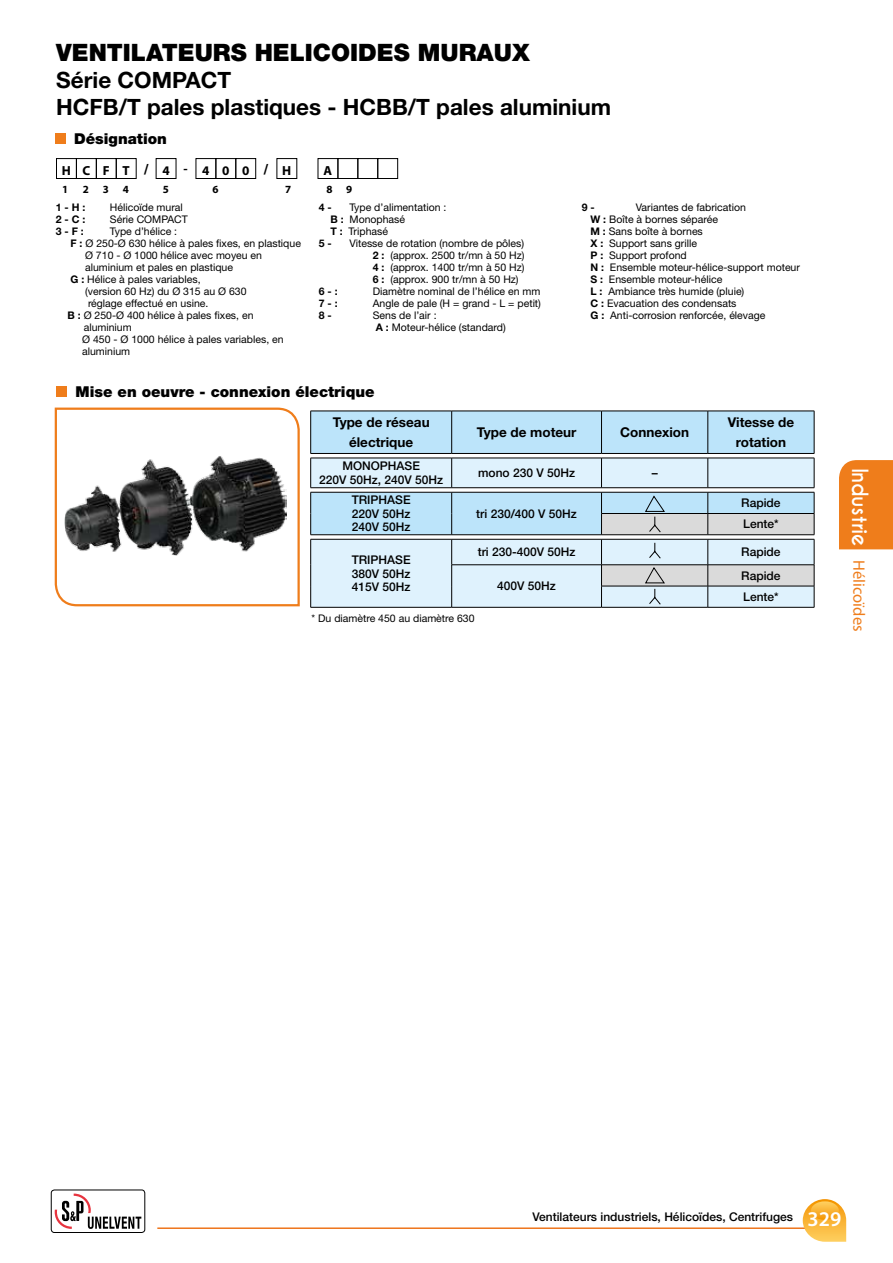
<style>
.page{position:relative;width:893px;height:1263px;background:#fff}
.page>*{position:absolute;margin:0;border:0;box-sizing:border-box;transform-origin:0 0}
.t1{font:900 24px "Helvetica Neue LT Std";color:#000}
.t2{font:700 22.5px/27px "Helvetica Neue LT Std";color:#000}
.t3{font:700 21px "Caviar Dreams";letter-spacing:-.02em;color:#fff;scale:.95 1}
.t4{font:600 21px "Myriad Pro";color:#fff}
.t5{font:16.5px "Myriad Pro";color:#ef7d1b}
.t6{font:900 15px "Helvetica Neue LT Std";color:#000}
.t7{font:700 14.7px "Myriad Pro";color:#000}
.t8{font:700 13.5px/19.5px "Helvetica Neue LT Std";color:#000;text-align:center}
.t9{font:700 13.2px "Myriad Pro";letter-spacing:.955em;color:#000}
.t10{font:500 12px/13.5px "Helvetica Neue LT Std";color:#000;text-align:justify}
.t11{font:700 10.95px "Myriad Pro";color:#000}
.t12{font:10.5px/12px "Helvetica Neue LT Std";color:#000}
.t13{font:700 10.5px "Helvetica Neue LT Std";color:#000}
.s1{font-weight:700}
.s2{font-family:"Myriad Pro";font-weight:600;font-size:21px;color:#fff}
</style>
<div class="page">
<div style="left:839px;top:460px;width:54px;height:89px;background:#ef7d1b"></div>
<hr style="left:157px;top:1227px;width:655px;height:2px;background:#ee751c">
<svg style="left:803px;top:1199px;width:43px;height:43px"></svg>
<svg style="left:811px;top:1201px;width:28px;height:19px"></svg>
<svg style="left:55px;top:1193px;width:86px;height:36px"></svg>
<div style="left:51px;top:1190px;width:94px;height:43px;border:1px solid #000;border-radius:3px"></div>
<svg style="left:311px;top:412px;width:503px;height:46px;background:#bee2f6"></svg>
<svg style="left:311px;top:459px;width:290px;height:148px;background:#d4ecf9"></svg>
<hr style="left:310px;top:411px;width:142px;height:1px;background:#000">
<hr style="left:310px;top:411px;width:1px;height:42px;background:#000">
<hr style="left:452px;top:411px;width:149px;height:1px;background:#000">
<hr style="left:451px;top:411px;width:1px;height:42px;background:#000">
<hr style="left:601px;top:411px;width:107px;height:1px;background:#000">
<hr style="left:601px;top:411px;width:1px;height:42px;background:#000">
<hr style="left:708px;top:411px;width:106px;height:1px;background:#000">
<hr style="left:708px;top:411px;width:1px;height:42px;background:#000">
<hr style="left:814px;top:411px;width:1px;height:42px;background:#000">
<hr style="left:310px;top:453px;width:142px;height:1px;background:#000">
<hr style="left:452px;top:453px;width:149px;height:1px;background:#000">
<hr style="left:601px;top:453px;width:107px;height:1px;background:#000">
<hr style="left:708px;top:453px;width:106px;height:1px;background:#000">
<hr style="left:310px;top:458px;width:142px;height:1px;background:#000">
<hr style="left:452px;top:458px;width:149px;height:1px;background:#000">
<hr style="left:310px;top:487px;width:142px;height:1px;background:#000">
<hr style="left:452px;top:487px;width:149px;height:1px;background:#000">
<hr style="left:310px;top:492px;width:142px;height:1px;background:#000">
<hr style="left:452px;top:492px;width:149px;height:1px;background:#000">
<svg style="left:310px;top:458px;width:1px;height:149px"></svg>
<hr style="left:310px;top:607px;width:142px;height:1px;background:#000">
<hr style="left:451px;top:564px;width:150px;height:1px;background:#000">
<svg style="left:451px;top:458px;width:1px;height:149px"></svg>
<hr style="left:452px;top:607px;width:149px;height:1px;background:#000">
<hr style="left:601px;top:607px;width:107px;height:1px;background:#000">
<hr style="left:708px;top:607px;width:106px;height:1px;background:#000">
<hr style="left:310px;top:534px;width:142px;height:1px;background:#000">
<hr style="left:452px;top:534px;width:149px;height:1px;background:#000">
<hr style="left:310px;top:539px;width:142px;height:1px;background:#000">
<hr style="left:452px;top:539px;width:149px;height:1px;background:#000">
<div style="left:56px;top:133px;width:10px;height:11px;background:#ef7d1b"></div>
<div style="left:56px;top:387px;width:10px;height:10px;background:#ef7d1b"></div>
<svg style="left:54px;top:407px;width:246px;height:200px"></svg>
<svg style="left:601px;top:458px;width:214px;height:149px;background:#cbd9e1"></svg>
<div style="left:56px;top:158px;width:21px;height:21px;border:1px solid #000"></div>
<div style="left:76px;top:158px;width:21px;height:21px;border:1px solid #000"></div>
<div style="left:96px;top:158px;width:21px;height:21px;border:1px solid #000"></div>
<div style="left:116px;top:158px;width:21px;height:21px;border:1px solid #000"></div>
<div style="left:156px;top:158px;width:20px;height:21px;border:1px solid #000"></div>
<div style="left:276px;top:158px;width:21px;height:21px;border:1px solid #000"></div>
<div style="left:196px;top:158px;width:20px;height:21px;border:1px solid #000"></div>
<div style="left:215px;top:158px;width:21px;height:21px;border:1px solid #000"></div>
<div style="left:235px;top:158px;width:21px;height:21px;border:1px solid #000"></div>
<div style="left:318px;top:158px;width:20px;height:21px;border:1px solid #000"></div>
<div style="left:337px;top:158px;width:21px;height:21px;border:1px solid #000"></div>
<div style="left:357px;top:158px;width:21px;height:21px;border:1px solid #000"></div>
<div style="left:377px;top:158px;width:21px;height:21px;border:1px solid #000"></div>
<h1 class="t1" style="left:56px;top:38px;width:475px">VENTILATEURS HELICOIDES MURAUX</h1>
<h2 class="t2" style="left:56px;top:66px;width:556px">Série COMPACT<br>HCFB/T pales plastiques - HCBB/T pales aluminium</h2>
<h3 class="t6" style="left:74px;top:130px;width:94px">Désignation</h3>
<h3 class="t7" style="left:144px;top:160px;width:6px">/</h3>
<p class="t9" style="left:184px;top:160px;width:6px">-</p>
<h3 class="t7" style="left:264px;top:160px;width:6px">/</h3>
<p class="t9" style="left:324px;top:162px;width:10px">A</p>
<p class="t9" style="left:62px;top:162px;width:69px">HCFT</p>
<p class="t9" style="left:162px;top:162px;width:9px">4</p>
<p class="t9" style="left:202px;top:162px;width:49px">400</p>
<p class="t9" style="left:282px;top:162px;width:11px">H</p>
<p class="t11" style="left:62px;top:182px;width:8px">1</p>
<p class="t11" style="left:83px;top:182px;width:8px">2</p>
<p class="t11" style="left:103px;top:182px;width:27px">3 4</p>
<p class="t11" style="left:163px;top:182px;width:8px">5</p>
<p class="t11" style="left:212px;top:182px;width:8px">6</p>
<p class="t11" style="left:285px;top:182px;width:8px">7</p>
<p class="t11" style="left:327px;top:182px;width:27px">8 9</p>
<p class="t13" style="left:56px;top:201px;width:31px">1 - H :</p>
<p class="t12" style="left:110px;top:201px;width:74px">Hélicoïde mural</p>
<p class="t13" style="left:56px;top:213px;width:31px">2 - C :</p>
<p class="t12" style="left:110px;top:213px;width:79px">Série COMPACT</p>
<p class="t13" style="left:56px;top:225px;width:30px">3 - F :</p>
<p class="t12" style="left:110px;top:225px;width:69px">Type d’hélice :</p>
<p class="t12" style="left:70px;top:237px;width:232px"><span class="s1">F :</span> Ø 250-Ø 630 hélice à pales fixes, en plastique</p>
<p class="t12" style="left:85px;top:249px;width:179px">Ø 710 - Ø 1000 hélice avec moyeu en</p>
<p class="t12" style="left:85px;top:261px;width:150px">aluminium et pales en plastique</p>
<p class="t12" style="left:70px;top:273px;width:132px"><span class="s1">G :</span> Hélice à pales variables,</p>
<p class="t12" style="left:85px;top:285px;width:163px">(version 60 Hz) du Ø 315 au Ø 630</p>
<p class="t12" style="left:88px;top:297px;width:122px">réglage effectué en usine.</p>
<p class="t12" style="left:68px;top:309px;width:187px"><span class="s1">B :</span> Ø 250-Ø 400 hélice à pales fixes, en</p>
<p class="t12" style="left:84px;top:321px;width:50px">aluminium</p>
<p class="t12" style="left:82px;top:333px;width:203px">Ø 450 - Ø 1000 hélice à pales variables, en</p>
<p class="t12" style="left:82px;top:345px;width:50px">aluminium</p>
<p class="t13" style="left:319px;top:201px;width:15px">4 -</p>
<p class="t12" style="left:349px;top:201px;width:99px">Type d’alimentation :</p>
<p class="t12" style="left:330px;top:213px;width:76px"><span class="s1">B :</span> Monophasé</p>
<p class="t12" style="left:330px;top:225px;width:59px"><span class="s1">T :</span> Triphasé</p>
<p class="t13" style="left:319px;top:237px;width:15px">5 -</p>
<p class="t12" style="left:373px;top:237px;width:153px;text-align:justify;text-indent:-23px">Vitesse de rotation (nombre de pôles)<br><span class="s1">2 :</span> (approx. 2500 tr/mn à 50 Hz)<br><span class="s1">4 :</span> (approx. 1400 tr/mn à 50 Hz)<br><span class="s1">6 :</span> (approx. 900 tr/mn à 50 Hz)</p>
<p class="t13" style="left:319px;top:285px;width:20px">6 - :</p>
<p class="t12" style="left:373px;top:285px;width:169px">Diamètre nominal de l’hélice en mm</p>
<p class="t13" style="left:319px;top:297px;width:20px">7 - :</p>
<p class="t12" style="left:373px;top:297px;width:170px">Angle de pale (H = grand - L = petit)</p>
<p class="t13" style="left:319px;top:309px;width:15px">8 -</p>
<p class="t12" style="left:373px;top:309px;width:135px">Sens de l’air :<br><span class="s1">A :</span> Moteur-hélice (standard)</p>
<h3 class="t6" style="left:76px;top:383px;width:300px">Mise en oeuvre - connexion électrique</h3>
<p class="t12" style="left:590px;top:201px;width:211px;text-indent:45px">Variantes de fabrication<br><span class="s1">W :</span> Boîte à bornes séparée<br><span class="s1">M :</span> Sans boîte à bornes<br><span class="s1">X :</span> Support sans grille<br><span class="s1">P :</span> Support profond<br><span class="s1">N :</span> Ensemble moteur-hélice-support moteur<br><span class="s1">S :</span> Ensemble moteur-hélice<br><span class="s1">L :</span> Ambiance très humide (pluie)<br><span class="s1">C :</span> Evacuation des condensats<br><span class="s1">G :</span> Anti-corrosion renforcée, élevage</p>
<p class="t13" style="left:582px;top:201px;width:15px">9 -</p>
<p class="t8" style="left:333px;top:412px;width:99px">Type de réseau électrique</p>
<p class="t8" style="left:477px;top:422px;width:101px">Type de moteur</p>
<p class="t8" style="left:620px;top:422px;width:70px">Connexion</p>
<p class="t8" style="left:728px;top:412px;width:68px">Vitesse de rotation</p>
<p class="t10" style="left:319px;top:459px;width:126px;text-align:center">MONOPHASE<br>220V 50Hz, 240V 50Hz</p>
<p class="t10" style="left:478px;top:466px;width:98px">mono 230 V 50Hz</p>
<p class="t10" style="left:652px;top:466px;width:7px">–</p>
<p class="t10" style="left:352px;top:493px;width:60px">TRIPHASE 220V 50Hz 240V 50Hz</p>
<p class="t10" style="left:476px;top:507px;width:102px">tri 230/400 V 50Hz</p>
<p class="t10" style="left:741px;top:492px;width:41px;line-height:21.3px">Rapide<br>Lente*</p>
<p class="t10" style="left:352px;top:553px;width:60px">TRIPHASE 380V 50Hz 415V 50Hz</p>
<p class="t10" style="left:478px;top:545px;width:99px">tri 230-400V 50Hz</p>
<p class="t10" style="left:741px;top:545px;width:41px">Rapide</p>
<p class="t10" style="left:497px;top:579px;width:60px">400V 50Hz</p>
<p class="t10" style="left:741px;top:565px;width:41px;line-height:21.3px">Rapide<br>Lente*</p>
<p class="t12" style="left:312px;top:612px;width:165px">* Du diamètre 450 au diamètre 630</p>
<h3 class="t3" style="left:873px;top:467px;width:84px;rotate:90deg">Industrie</h3>
<h3 class="t5" style="left:869px;top:560px;width:73px;rotate:90deg">Hélicoïdes</h3>
<p class="t10" style="left:532px;top:1210px;width:310px">Ventilateurs industriels, Hélicoïdes, Centrifuges <span class="s2">329</span></p>
<h3 class="t4" style="left:813px;top:1208px;width:33px">329</h3>
</div>
